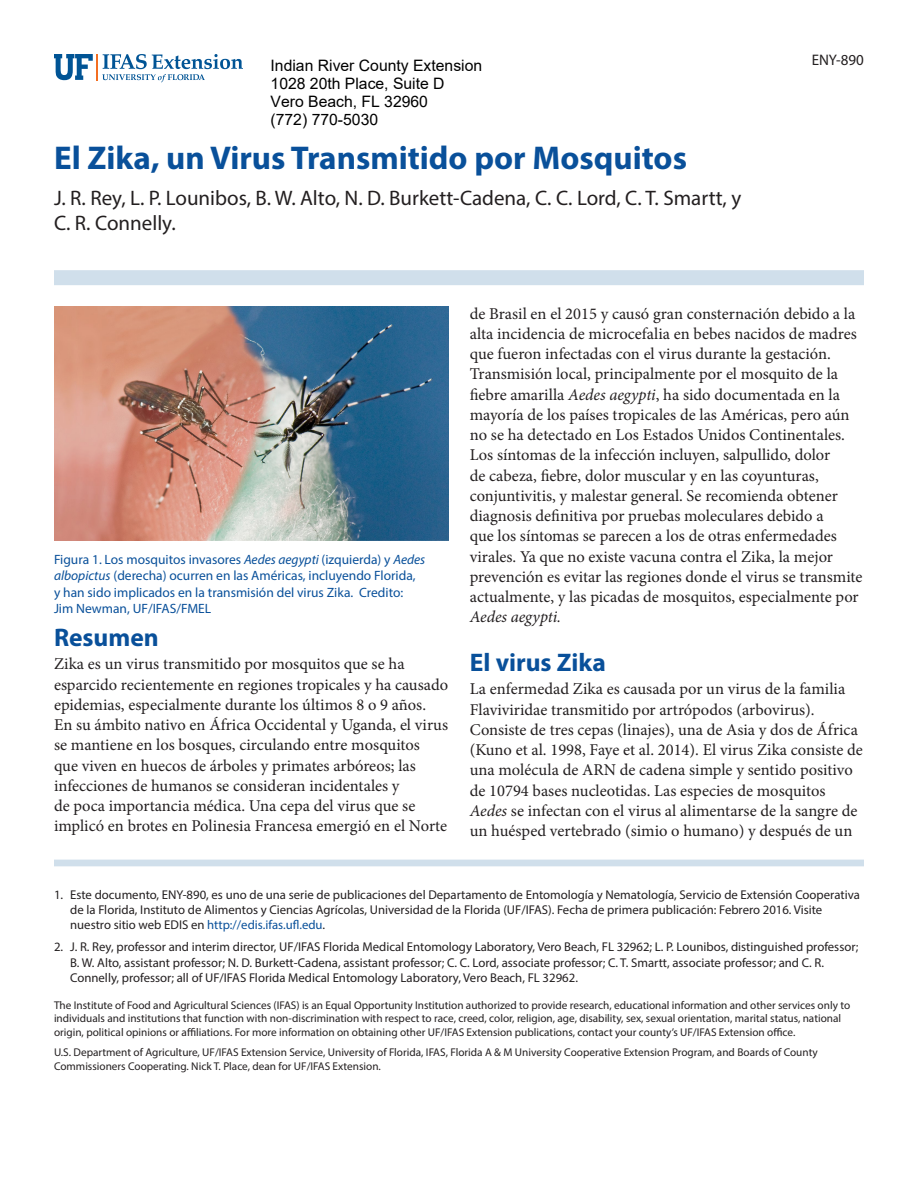
<style>
.page{position:relative;width:918px;height:1188px;background:#fff}
.page>*{position:absolute;margin:0;border:0;box-sizing:border-box;transform-origin:0 0}
.TitleRegular{font:700 33px "Myriad Pro";color:#09509a}
.SectionHeading0{font:700 25.5px "Myriad Pro";color:#09509a}
.Author{font:21px/25.2px "Myriad Pro";color:#231f20}
.Paragraph{font:16.5px/20.2px "Minion Pro";color:#231f20}
.t1{font:15.75px/18.1px "Arial";color:#000}
.PubNumber{font:15.3px "Myriad Pro";color:#231f20}
.FigureCaption{font:13.5px/16.5px "Myriad Pro";color:#09509a}
.t2{font:12.75px/15.3px "Myriad Pro";color:#231f20}
.Disclaimer{font:11.25px/13.5px "Myriad Pro";color:#231f20}
.s1{font-style:italic}
.s2{color:#09509a}
</style>
<div class="page">
<svg style="left:54px;top:54px;width:189px;height:28px"></svg>
<div style="left:54px;top:270px;width:810px;height:15px;background:#d0dfeb"></div>
<div style="left:54px;top:860px;width:810px;height:6px;background:#d0dfeb"></div>
<img style="left:54px;top:307px;width:394px;height:233px">
<p class="t1" style="left:271px;top:56px;width:213px">Indian River County Extension<br>1028 20th Place, Suite D<br>Vero Beach, FL 32960<br>(772) 770-5030</p>
<p class="TitleRegular" style="left:54px;top:136px;width:635px">El Zika, un Virus Transmitido por Mosquitos</p>
<p class="Author" style="left:54px;top:185px;width:689px">J. R. Rey, L. P. Lounibos, B. W. Alto, N. D. Burkett-Cadena, C. C. Lord, C. T. Smartt, y<br>C. R. Connelly.</p>
<p class="PubNumber" style="left:812px;top:51px;width:54px">ENY-890</p>
<p class="FigureCaption" style="left:54px;top:551px;width:373px">Figura 1. Los mosquitos invasores <span class="s1">Aedes aegypti</span> (izquierda) y <span class="s1">Aedes albopictus</span> (derecha) ocurren en las Américas, incluyendo Florida, y han sido implicados en la transmisión del virus Zika. Credito:<br>Jim Newman, UF/IFAS/FMEL</p>
<p class="SectionHeading0" style="left:54px;top:621px;width:106px">Resumen</p>
<p class="Paragraph" style="left:54px;top:654px;width:396px">Zika es un virus transmitido por mosquitos que se ha esparcido recientemente en regiones tropicales y ha causado epidemias, especialmente durante los últimos 8 o 9 años.<br>En su ámbito nativo en África Occidental y Uganda, el virus se mantiene en los bosques, circulando entre mosquitos<br>que viven en huecos de árboles y primates arbóreos; las infecciones de humanos se consideran incidentales y<br>de poca importancia médica. Una cepa del virus que se implicó en brotes en Polinesia Francesa emergió en el Norte</p>
<p class="Paragraph" style="left:470px;top:303px;width:394px">de Brasil en el 2015 y causó gran consternación debido a la alta incidencia de microcefalia en bebes nacidos de madres que fueron infectadas con el virus durante la gestación.<br>Transmisión local, principalmente por el mosquito de la fiebre amarilla <span class="s1">Aedes aegypti</span>, ha sido documentada en la mayoría de los países tropicales de las Américas, pero aún no se ha detectado en Los Estados Unidos Continentales.<br>Los síntomas de la infección incluyen, salpullido, dolor<br>de cabeza, fiebre, dolor muscular y en las coyunturas, conjuntivitis, y malestar general. Se recomienda obtener diagnosis definitiva por pruebas moleculares debido a<br>que los síntomas se parecen a los de otras enfermedades virales. Ya que no existe vacuna contra el Zika, la mejor prevención es evitar las regiones donde el virus se transmite actualmente, y las picadas de mosquitos, especialmente por <span class="s1">Aedes aegypti.</span></p>
<p class="SectionHeading0" style="left:470px;top:646px;width:138px">El virus Zika</p>
<p class="Paragraph" style="left:470px;top:679px;width:395px">La enfermedad Zika es causada por un virus de la familia Flaviviridae transmitido por artrópodos (arbovirus).<br>Consiste de tres cepas (linajes), una de Asia y dos de África (Kuno et al. 1998, Faye et al. 2014). El virus Zika consiste de una molécula de ARN de cadena simple y sentido positivo de 10794 bases nucleotidas. Las especies de mosquitos <span class="s1">Aedes</span> se infectan con el virus al alimentarse de la sangre de un huésped vertebrado (simio o humano) y después de un</p>
<p class="t2" style="left:70px;top:887px;width:791px;text-indent:-16px">1. Este documento, ENY-890, es uno de una serie de publicaciones del Departamento de Entomología y Nematología, Servicio de Extensión Cooperativa de la Florida, Instituto de Alimentos y Ciencias Agrícolas, Universidad de la Florida (UF/IFAS). Fecha de primera publicación: Febrero 2016. Visite nuestro sitio web EDIS en <span class="s2">http://edis.ifas.ufl.edu</span>.</p>
<p class="t2" style="left:70px;top:939px;width:790px;text-indent:-16px">2. J. R. Rey, professor and interim director, UF/IFAS Florida Medical Entomology Laboratory, Vero Beach, FL 32962; L. P. Lounibos, distinguished professor;<br>B. W. Alto, assistant professor; N. D. Burkett-Cadena, assistant professor; C. C. Lord, associate professor; C. T. Smartt, associate professor; and C. R.<br>Connelly, professor; all of UF/IFAS Florida Medical Entomology Laboratory, Vero Beach, FL 32962.</p>
<p class="Disclaimer" style="left:54px;top:998px;width:798px">The Institute of Food and Agricultural Sciences (IFAS) is an Equal Opportunity Institution authorized to provide research, educational information and other services only to individuals and institutions that function with non-discrimination with respect to race, creed, color, religion, age, disability, sex, sexual orientation, marital status, national origin, political opinions or affiliations. For more information on obtaining other UF/IFAS Extension publications, contact your county’s UF/IFAS Extension office.</p>
<p class="Disclaimer" style="left:54px;top:1045px;width:765px">U.S. Department of Agriculture, UF/IFAS Extension Service, University of Florida, IFAS, Florida A &amp; M University Cooperative Extension Program, and Boards of County<br>Commissioners Cooperating. Nick T. Place, dean for UF/IFAS Extension.</p>
</div>
